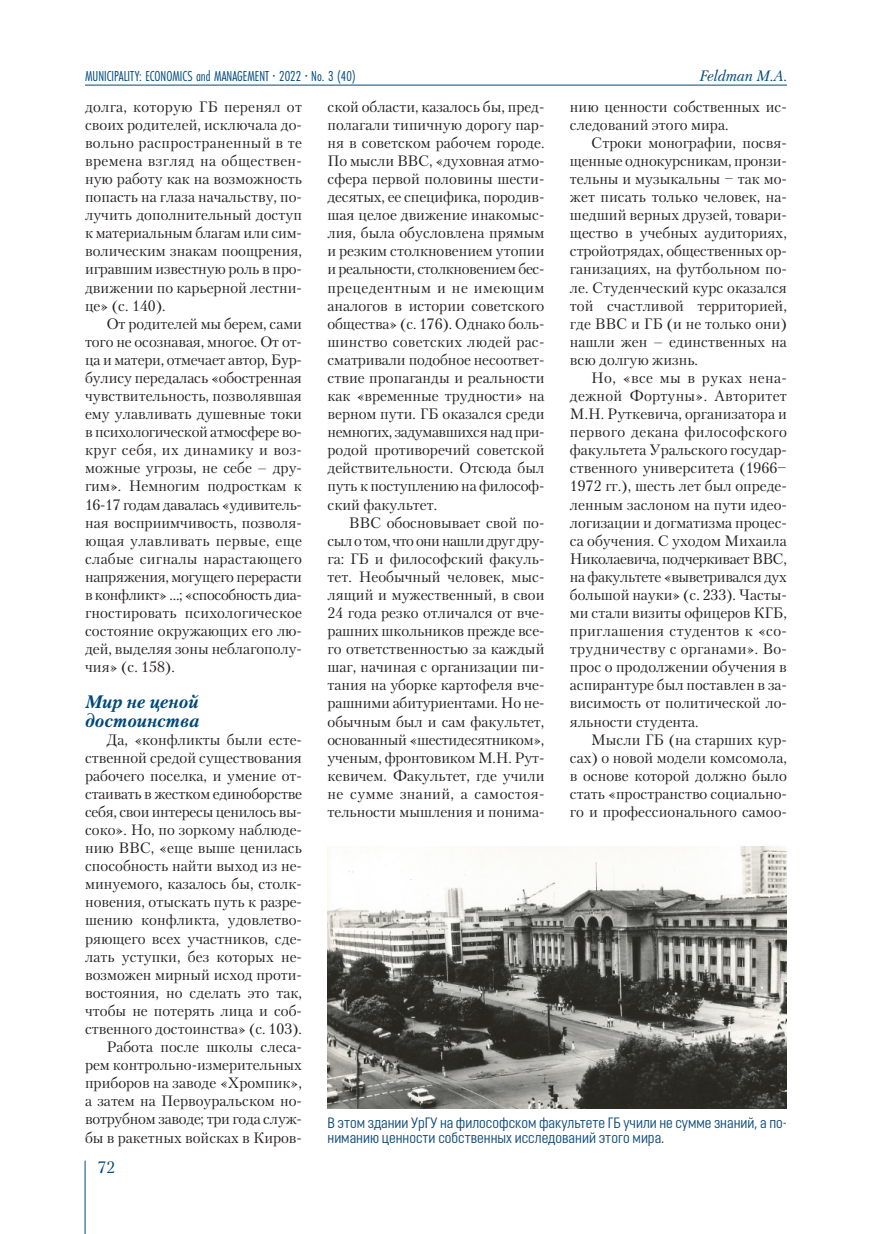
<style>
.page{position:relative;width:872px;height:1234px;background:#fff}
.page>*{position:absolute;margin:0;border:0;box-sizing:border-box;transform-origin:0 0}
.t1{font:italic 700 18px/18px "Petersburg";color:#01497b}
.t2{font:16.5px "Petersburg";color:#01497b}
.t3{font:15px/18px "Petersburg";color:#231f20;text-align:justify}
.t4{font:15px/15px "Opinion Pro Condensed";color:#0d4b78}
.t5{font:15px "Futura New Cond";color:#01497b}
.t6{font:italic 15px "Petersburg";color:#01497b}
</style>
<div class="page">
<hr style="left:85px;top:85px;width:702px;height:1px;background:#01497b">
<hr style="left:85px;top:1160px;width:1px;height:73px;background:#01497b">
<img style="left:327px;top:846px;width:460px;height:262px">
<p class="t5" style="left:85px;top:70px;width:272px">MUNICIPALITY: ECONOMICS and MANAGEMENT · 2022 · No. 3 (40)</p>
<p class="t6" style="left:699px;top:65px;width:89px">Feldman M.A.</p>
<p class="t3" style="left:85px;top:97px;width:218px">долга, которую ГБ перенял от своих родителей, исключала до&shy;вольно распространенный в те времена взгляд на обществен&shy;ную работу как на возможность попасть на глаза начальству, по&shy;лучить дополнительный доступ к материальным благам или сим&shy;волическим знакам поощрения, игравшим известную роль в про&shy;движении по карьерной лестни&shy;це» (с. 140).</p>
<p class="t3" style="left:85px;top:314px;width:218px;text-indent:21px">От родителей мы берем, сами того не осознавая, многое. От от&shy;ца и матери, отмечает автор, Бур&shy;булису передалась «обостренная чувствительность, позволявшая ему улавливать душевные токи в психологической атмосфере во&shy;круг себя, их динамику и воз&shy;можные угрозы, не себе – дру&shy;гим». Немногим подросткам к 16-17 годам давалась «удивитель&shy;ная восприимчивость, позволя&shy;ющая улавливать первые, еще слабые сигналы нарастающего напряжения, могущего перерасти в конфликт» …; «способность диа&shy;гностировать психологическое состояние окружающих его лю&shy;дей, выделяя зоны неблагополу&shy;чия» (с. 158).</p>
<p class="t1" style="left:85px;top:693px;width:116px">Мир не ценой достоинства</p>
<p class="t3" style="left:85px;top:730px;width:218px;text-align:right">Да, «конфликты были есте&shy;ственной средой существования рабочего поселка, и умение от&shy;стаивать в жестком единоборстве себя, свои интересы ценилось вы&shy;соко». Но, по зоркому наблюде&shy;нию ВВС, «еще выше ценилась способность найти выход из не&shy;минуемого, казалось бы, столк&shy;новения, отыскать путь к разре&shy;шению конфликта, удовлетво&shy;ряющего всех участников, сде&shy;лать уступки, без которых не&shy;возможен мирный исход проти&shy;востояния, но сделать это так, чтобы не потерять лица и соб&shy;ственного достоинства» (с. 103).<br>Работа после школы слеса&shy;рем контрольно-измерительных приборов на заводе «Хромпик», а затем на Первоуральском но&shy;вотрубном заводе; три года служ&shy;бы в ракетных войсках в Киров-</p>
<p class="t3" style="left:327px;top:97px;width:218px">ской области, казалось бы, пред&shy;полагали типичную дорогу пар&shy;ня в советском рабочем городе.<br>По мысли ВВС, «духовная атмо&shy;сфера первой половины шести&shy;десятых, ее специфика, породив&shy;шая целое движение инакомыс&shy;лия, была обусловлена прямым и резким столкновением утопии и реальности, столкновением бес&shy;прецедентным и не имеющим аналогов в истории советского общества» (с. 176). Однако боль&shy;шинство советских людей рас&shy;сматривали подобное несоответ&shy;ствие пропаганды и реальности как «временные трудности» на верном пути. ГБ оказался среди немногих, задумавшихся над при&shy;родой противоречий советской действительности. Отсюда был путь к поступлению на философ&shy;ский факультет.</p>
<p class="t3" style="left:327px;top:513px;width:218px;text-indent:21px">ВВС обосновывает свой по&shy;сыл о том, что они нашли друг дру&shy;га: ГБ и философский факуль&shy;тет. Необычный человек, мыс&shy;лящий и мужественный, в свои 24 года резко отличался от вче&shy;рашних школьников прежде все&shy;го ответственностью за каждый шаг, начиная с организации пи&shy;тания на уборке картофеля вче&shy;рашними абитуриентами. Но не&shy;обычным был и сам факультет, основанный «шестидесятником», ученым, фронтовиком М.Н. Рут&shy;кевичем. Факультет, где учили не сумме знаний, а самостоя&shy;тельности мышления и понима-</p>
<p class="t3" style="left:570px;top:97px;width:218px">нию ценности собственных ис&shy;следований этого мира.</p>
<p class="t3" style="left:570px;top:134px;width:218px;text-indent:21px">Строки монографии, посвя&shy;щенные однокурсникам, пронзи&shy;тельны и музыкальны ‒ так мо&shy;жет писать только человек, на&shy;шедший верных друзей, товари&shy;щество в учебных аудиториях, стройотрядах, общественных ор&shy;ганизациях, на футбольном по&shy;ле. Студенческий курс оказался той счастливой территорией, где ВВС и ГБ (и не только они) нашли жен – единственных на всю долгую жизнь.</p>
<p class="t3" style="left:570px;top:369px;width:218px;text-indent:21px">Но, «все мы в руках нена&shy;дежной Фортуны». Авторитет М.Н. Руткевича, организатора и первого декана философского факультета Уральского государ&shy;ственного университета (1966− 1972 гг.), шесть лет был опреде&shy;ленным заслоном на пути идео&shy;логизации и догматизма процес&shy;са обучения. С уходом Михаила Николаевича, подчеркивает ВВС, на факультете «выветривался дух большой науки» (с. 233). Часты&shy;ми стали визиты офицеров КГБ, приглашения студентов к «со&shy;трудничеству с органами». Во&shy;прос о продолжении обучения в аспирантуре был поставлен в за&shy;висимость от политической ло&shy;яльности студента.</p>
<p class="t3" style="left:570px;top:730px;width:218px;text-indent:21px">Мысли ГБ (на старших кур&shy;сах) о новой модели комсомола, в основе которой должно было стать «пространство социально&shy;го и профессионального самоо-</p>
<p class="t4" style="left:327px;top:1115px;width:461px">В этом здании УрГУ на философском факультете ГБ учили не сумме знаний, а по&shy;ниманию ценности собственных исследований этого мира.</p>
<p class="t2" style="left:98px;top:1156px;width:19px">72</p>
</div>
